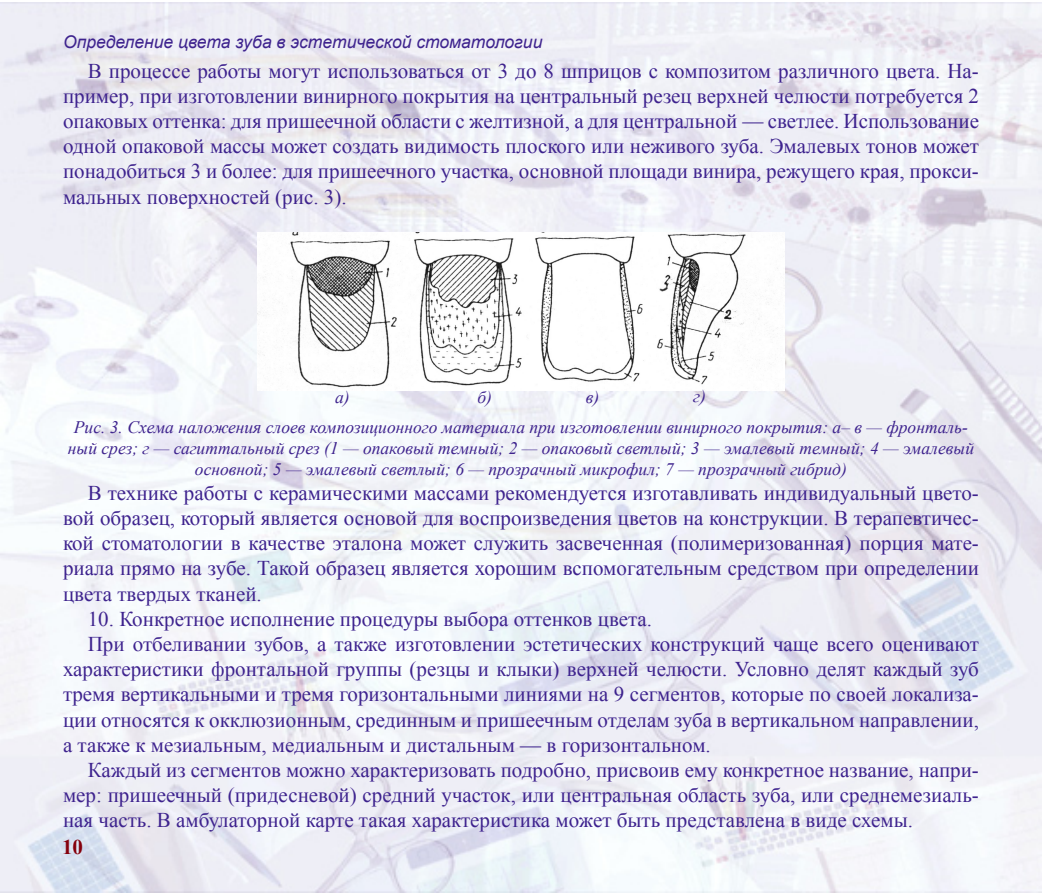
<style>
.page{position:relative;width:1042px;height:893px;background:#fff}
.page>*{position:absolute;margin:0;border:0;box-sizing:border-box;transform-origin:0 0}
.t1{font:21px/25.2px "Times New Roman";color:#3e238e;text-align:justify}
.t2{font:700 21px "Times New Roman";color:#85000c}
.picture{font:italic 17.5px/21px "Times New Roman";color:#3e238e;text-align:center}
.t3{font:italic 17.5px "Arial";color:#3e238e}
</style>
<div class="page">
<img style="left:0;top:2px;width:1041px;height:891px">
<img style="left:258px;top:232px;width:526px;height:159px">
<p class="t3" style="left:63px;top:31px;width:481px">Определение цвета зуба в эстетической стоматологии</p>
<p class="t1" style="left:63px;top:58px;width:917px;text-indent:25px">В процессе работы могут использоваться от 3 до 8 шприцов с композитом различного цвета. На&shy;пример, при изготовлении винирного покрытия на центральный резец верхней челюсти потребуется 2 опаковых оттенка: для пришеечной области с желтизной, а для центральной — светлее. Использование одной опаковой массы может создать видимость плоского или неживого зуба. Эмалевых тонов может понадобиться 3 и более: для пришеечного участка, основной площади винира, режущего края, прокси&shy;мальных поверхностей (рис. 3).</p>
<p class="picture" style="left:335px;top:387px;width:16px">а)</p>
<p class="picture" style="left:477px;top:387px;width:16px">б)</p>
<p class="picture" style="left:586px;top:386px;width:15px">в)</p>
<p class="picture" style="left:693px;top:385px;width:14px">г)</p>
<p class="picture" style="left:68px;top:416px;width:908px">Рис. 3. Схема наложения слоев композиционного материала при изготовлении винирного покрытия: а– в — фронталь&shy;ный срез; г — сагиттальный срез (1 — опаковый темный; 2 — опаковый светлый; 3 — эмалевый темный; 4 — эмалевый основной; 5 — эмалевый светлый; 6 — прозрачный микрофил; 7 — прозрачный гибрид)</p>
<p class="t1" style="left:63px;top:480px;width:917px;text-indent:25px">В технике работы с керамическими массами рекомендуется изготавливать индивидуальный цвето&shy;вой образец, который является основой для воспроизведения цветов на конструкции. В терапевтичес&shy;кой стоматологии в качестве эталона может служить засвеченная (полимеризованная) порция мате&shy;риала прямо на зубе. Такой образец является хорошим вспомогательным средством при определении цвета твердых тканей.</p>
<p class="t1" style="left:88px;top:606px;width:566px">10. Конкретное исполнение процедуры выбора оттенков цвета.</p>
<p class="t1" style="left:63px;top:631px;width:917px;text-indent:25px">При отбеливании зубов, а также изготовлении эстетических конструкций чаще всего оценивают характеристики фронтальной группы (резцы и клыки) верхней челюсти. Условно делят каждый зуб тремя вертикальными и тремя горизонтальными линиями на 9 сегментов, которые по своей локализа&shy;ции относятся к окклюзионным, срединным и пришеечным отделам зуба в вертикальном направлении, а также к мезиальным, медиальным и дистальным — в горизонтальном.</p>
<p class="t1" style="left:63px;top:757px;width:917px;text-indent:25px">Каждый из сегментов можно характеризовать подробно, присвоив ему конкретное название, напри&shy;мер: пришеечный (придесневой) средний участок, или центральная область зуба, или среднемезиаль&shy;ная часть. В амбулаторной карте такая характеристика может быть представлена в виде схемы.</p>
<p class="t2" style="left:62px;top:832px;width:22px">10</p>
</div>
